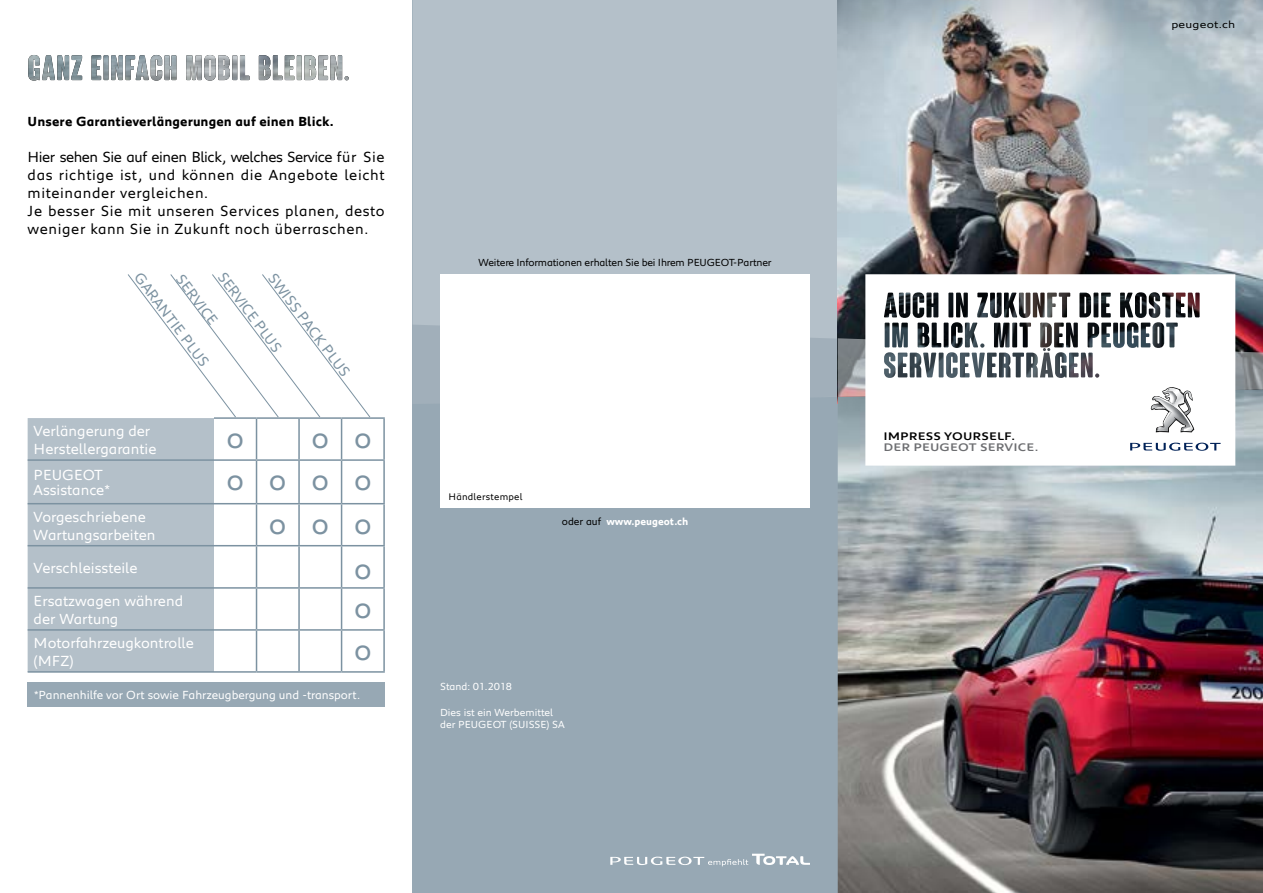
<style>
.page{position:relative;width:1263px;height:893px;background:#fff}
.page>*{position:absolute;margin:0;border:0;box-sizing:border-box;transform-origin:0 0}
.t1{font:30px "Peugeot";letter-spacing:.83em;color:#7c92a1}
.t2{font:15px/18px "Peugeot";letter-spacing:.04em;color:#000}
.t3{font:15px/18px "Peugeot";color:#fff}
.t4{font:15px "Peugeot";color:#7c92a1}
.t5{font:700 13.5px "Peugeot";letter-spacing:.005em;color:#000}
.t6{font:12px "Peugeot";color:#fff}
.t7{font:500 11.25px "Peugeot Expanded";letter-spacing:.01em;color:#6d6e71}
.t8{font:500 11.25px "Peugeot Expanded";letter-spacing:.01em;color:#000}
.t9{font:10.5px/12.6px "Peugeot";color:#fff}
.t10{font:10.5px "Peugeot";letter-spacing:-.015em;color:#000}
.t11{font:700 10.5px "Peugeot";color:#fff}
.t12{font:10.5px "Peugeot Expanded";letter-spacing:.02em;color:#000}
.t13{font:9.75px "Peugeot";letter-spacing:.02em;color:#000}
.s1{font-weight:400;color:#000}
</style>
<div class="page">
<div style="left:28px;top:682px;width:357px;height:24px;background:#97a8b4"></div>
<div style="left:412px;top:0;width:426px;height:893px;background:#97a8b4"></div>
<div style="left:412px;top:0;width:426px;height:325px;background:#b4c0c9"></div>
<img style="left:838px;top:52px;width:425px;height:273px">
<img style="left:838px;top:432px;width:425px;height:461px">
<svg style="left:610px;top:854px;width:200px;height:12px"></svg>
<svg style="left:425px;top:325px;width:838px;height:79px;fill:#a1afba"></svg>
<div style="left:440px;top:274px;width:370px;height:234px;background:#fff"></div>
<svg style="left:838px;top:0;width:425px;height:52px;background:#acb6bc"></svg>
<svg style="left:342px;top:56px;width:7px;height:25px"></svg>
<img style="left:28px;top:55px;width:314px;height:26px">
<svg style="left:865px;top:274px;width:370px;height:192px"></svg>
<svg style="left:838px;top:338px;width:425px;height:94px"></svg>
<svg style="left:1130px;top:443px;width:90px;height:8px"></svg>
<div style="left:28px;top:418px;width:186px;height:253px;background:#b4c0c9"></div>
<hr style="left:383px;top:461px;width:2px;height:42px;background:#7c92a1">
<hr style="left:341px;top:419px;width:1px;height:40px;background:#7c92a1">
<hr style="left:341px;top:461px;width:1px;height:42px;background:#7c92a1">
<hr style="left:341px;top:504px;width:1px;height:41px;background:#7c92a1">
<hr style="left:341px;top:546px;width:1px;height:41px;background:#7c92a1">
<hr style="left:341px;top:589px;width:1px;height:40px;background:#7c92a1">
<hr style="left:341px;top:631px;width:1px;height:40px;background:#7c92a1">
<hr style="left:256px;top:419px;width:1px;height:40px;background:#7c92a1">
<hr style="left:298px;top:419px;width:2px;height:40px;background:#7c92a1">
<hr style="left:256px;top:461px;width:1px;height:42px;background:#7c92a1">
<hr style="left:298px;top:461px;width:2px;height:42px;background:#7c92a1">
<hr style="left:256px;top:504px;width:1px;height:41px;background:#7c92a1">
<hr style="left:298px;top:504px;width:2px;height:41px;background:#7c92a1">
<hr style="left:256px;top:546px;width:1px;height:41px;background:#7c92a1">
<hr style="left:298px;top:546px;width:2px;height:41px;background:#7c92a1">
<hr style="left:256px;top:589px;width:1px;height:40px;background:#7c92a1">
<hr style="left:298px;top:589px;width:2px;height:40px;background:#7c92a1">
<hr style="left:256px;top:631px;width:1px;height:40px;background:#7c92a1">
<hr style="left:298px;top:631px;width:2px;height:40px;background:#7c92a1">
<hr style="left:214px;top:417px;width:42px;height:2px;background:#7c92a1">
<hr style="left:256px;top:417px;width:43px;height:2px;background:#7c92a1">
<hr style="left:299px;top:417px;width:43px;height:2px;background:#7c92a1">
<hr style="left:342px;top:417px;width:43px;height:2px;background:#7c92a1">
<hr style="left:383px;top:419px;width:2px;height:40px;background:#7c92a1">
<hr style="left:28px;top:459px;width:186px;height:2px;background:#7c92a1">
<hr style="left:214px;top:459px;width:42px;height:2px;background:#7c92a1">
<hr style="left:256px;top:459px;width:43px;height:2px;background:#7c92a1">
<hr style="left:299px;top:459px;width:43px;height:2px;background:#7c92a1">
<hr style="left:342px;top:459px;width:43px;height:2px;background:#7c92a1">
<hr style="left:28px;top:503px;width:186px;height:1px;background:#7c92a1">
<hr style="left:214px;top:503px;width:42px;height:1px;background:#7c92a1">
<hr style="left:256px;top:503px;width:43px;height:1px;background:#7c92a1">
<hr style="left:299px;top:503px;width:43px;height:1px;background:#7c92a1">
<hr style="left:342px;top:503px;width:43px;height:1px;background:#7c92a1">
<hr style="left:383px;top:504px;width:2px;height:41px;background:#7c92a1">
<hr style="left:28px;top:545px;width:186px;height:1px;background:#7c92a1">
<hr style="left:214px;top:545px;width:42px;height:1px;background:#7c92a1">
<hr style="left:256px;top:545px;width:43px;height:1px;background:#7c92a1">
<hr style="left:299px;top:545px;width:43px;height:1px;background:#7c92a1">
<hr style="left:342px;top:545px;width:43px;height:1px;background:#7c92a1">
<hr style="left:383px;top:546px;width:2px;height:41px;background:#7c92a1">
<hr style="left:28px;top:587px;width:186px;height:2px;background:#7c92a1">
<hr style="left:214px;top:587px;width:42px;height:2px;background:#7c92a1">
<hr style="left:256px;top:587px;width:43px;height:2px;background:#7c92a1">
<hr style="left:299px;top:587px;width:43px;height:2px;background:#7c92a1">
<hr style="left:342px;top:587px;width:43px;height:2px;background:#7c92a1">
<hr style="left:383px;top:589px;width:2px;height:40px;background:#7c92a1">
<hr style="left:28px;top:629px;width:186px;height:2px;background:#7c92a1">
<hr style="left:214px;top:629px;width:42px;height:2px;background:#7c92a1">
<hr style="left:256px;top:629px;width:43px;height:2px;background:#7c92a1">
<hr style="left:299px;top:629px;width:43px;height:2px;background:#7c92a1">
<hr style="left:342px;top:629px;width:43px;height:2px;background:#7c92a1">
<hr style="left:383px;top:631px;width:2px;height:40px;background:#7c92a1">
<hr style="left:28px;top:671px;width:186px;height:2px;background:#7c92a1">
<hr style="left:214px;top:671px;width:42px;height:2px;background:#7c92a1">
<hr style="left:256px;top:671px;width:43px;height:2px;background:#7c92a1">
<hr style="left:299px;top:671px;width:43px;height:2px;background:#7c92a1">
<hr style="left:342px;top:671px;width:43px;height:2px;background:#7c92a1">
<svg style="left:127px;top:274px;width:244px;height:144px"></svg>
<p class="t5" style="left:28px;top:112px;width:308px">Unsere Garantieverlängerungen auf einen Blick.</p>
<p class="t2" style="left:28px;top:147px;width:359px">Hier sehen Sie auf einen Blick, welches Service für Sie das richtige ist, und können die Angebote leicht miteinander vergleichen.<br>Je besser Sie mit unseren Services planen, desto weniger kann Sie in Zukunft noch überraschen.</p>
<p class="t4" style="left:146px;top:268px;width:115px;rotate:53deg">GARANTIE PLUS</p>
<p class="t4" style="left:188px;top:270px;width:60px;rotate:53deg">SERVICE</p>
<p class="t4" style="left:230px;top:268px;width:97px;rotate:53deg">SERVICE PLUS</p>
<p class="t4" style="left:280px;top:269px;width:127px;rotate:53deg">SWISS PACK PLUS</p>
<p class="t3" style="left:34px;top:421px;width:124px">Verlängerung der<br>Herstellergarantie</p>
<h1 class="t1" style="left:226px;top:417px;width:19px">o</h1>
<h1 class="t1" style="left:311px;top:417px;width:62px">o o</h1>
<p class="t3" style="left:34px;top:467px;width:78px;line-height:15px">PEUGEOT<br>Assistance*</p>
<h1 class="t1" style="left:226px;top:459px;width:147px">oooo</h1>
<p class="t3" style="left:34px;top:507px;width:123px">Vorgeschriebene<br>Wartungsarbeiten</p>
<h1 class="t1" style="left:269px;top:503px;width:104px">ooo</h1>
<p class="t3" style="left:34px;top:558px;width:106px">Verschleissteile</p>
<h1 class="t1" style="left:354px;top:548px;width:19px">o</h1>
<p class="t3" style="left:34px;top:591px;width:151px">Ersatzwagen während der Wartung</p>
<h1 class="t1" style="left:354px;top:587px;width:19px">o</h1>
<p class="t3" style="left:34px;top:633px;width:162px">Motorfahrzeugkontrolle (MFZ)</p>
<h1 class="t1" style="left:354px;top:629px;width:19px">o</h1>
<p class="t6" style="left:34px;top:686px;width:328px">*Pannenhilfe vor Ort sowie Fahrzeugbergung und -transport.</p>
<p class="t10" style="left:478px;top:255px;width:295px">Weitere Informationen erhalten Sie bei Ihrem PEUGEOT-Partner</p>
<p class="t13" style="left:449px;top:490px;width:75px">Händlerstempel</p>
<p class="t11" style="left:562px;top:514px;width:128px"><span class="s1">oder auf</span> www.peugeot.ch</p>
<p class="t9" style="left:440px;top:680px;width:73px">Stand: 01.2018</p>
<p class="t9" style="left:440px;top:705px;width:126px">Dies ist ein Werbemittel der PEUGEOT (SUISSE) SA</p>
<p class="t8" style="left:883px;top:428px;width:133px">IMPRESS YOURSELF.</p>
<p class="t7" style="left:883px;top:439px;width:156px">DER PEUGEOT SERVICE.</p>
<p class="t12" style="left:1171px;top:17px;width:65px">peugeot.ch</p>
</div>
